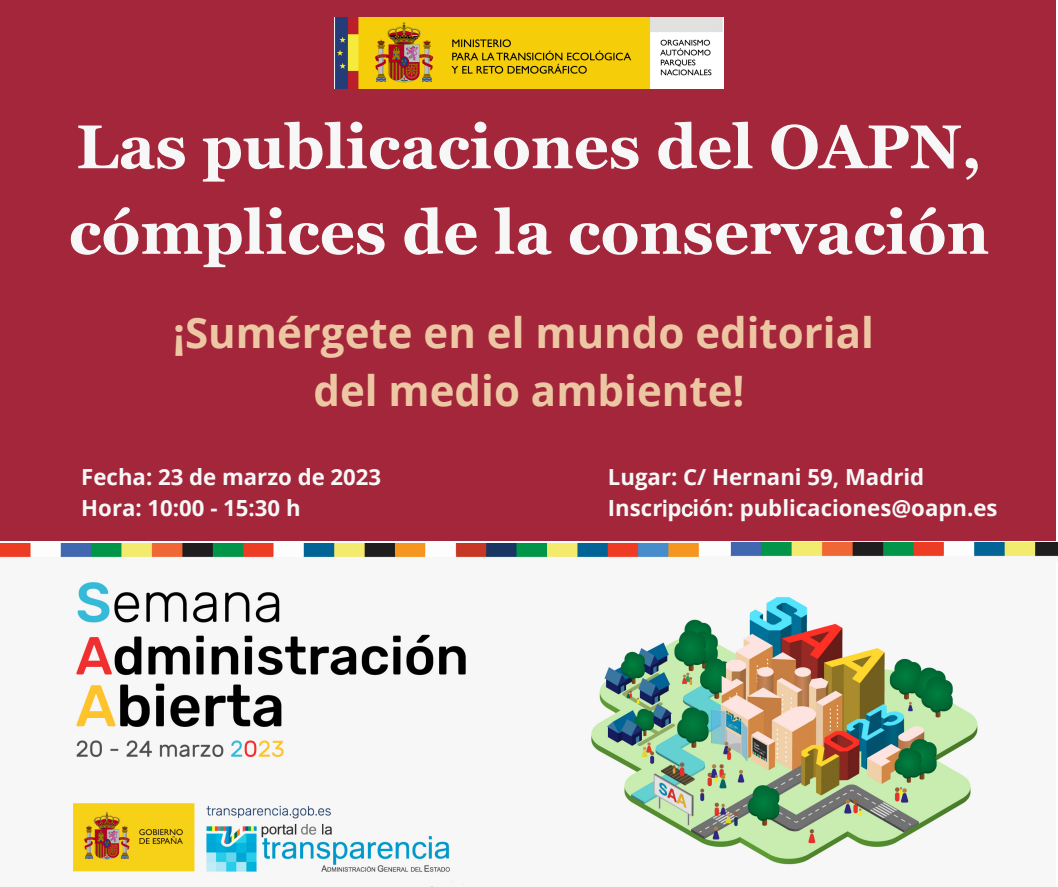
<style>
.page{position:relative;width:1058px;height:887px;background:#fff}
.page>*{position:absolute;margin:0;border:0;box-sizing:border-box;transform-origin:0 0}
.t1{font:700 61.65px/85.5px "Georgia Pro";color:#f7f7f7}
.t2{font:700 42px/58.5px "Open Sans";color:#edc7a3;text-align:center}
.t3{font:700 22.2px/30.3px "Open Sans";color:#f7f7f7}
.s1{font-family:"Arial";font-weight:400}
</style>
<div class="page">
<div style="left:0;top:558px;width:1055px;height:328px;background:#f7f7f7"></div>
<img style="left:76px;top:582px;width:390px;height:175px">
<img style="left:581px;top:540px;width:410px;height:325px">
<img style="left:0;top:543px;width:756px;height:21px">
<img style="left:706px;top:542px;width:351px;height:19px">
<div style="left:0;top:0;width:1055px;height:540px;background:#a3263b"></div>
<img style="left:335px;top:17px;width:388px;height:71px">
<img style="left:73px;top:803px;width:302px;height:69px">
<svg style="left:581px;top:578px;width:95px;height:63px"></svg>
<svg style="left:375px;top:678px;width:329px;height:207px"></svg>
<h1 class="t1" style="left:69px;top:104px;width:922px">Las publicaciones del OAPN, cómplices de la conservación</h1>
<h2 class="t2" style="left:173px;top:302px;width:702px">¡Sumérgete en el mundo editorial del medio ambiente!</h2>
<p class="t3" style="left:81px;top:461px;width:301px">Fecha: 23 de marzo de 2023<br>Hora: 10:00 - 15:30 h</p>
<p class="t3" style="left:608px;top:461px;width:391px;line-height:30.9px">Lugar: C/ Hernani 59, Madrid<br>Inscr<span class="s1">i</span>p<span class="s1">c</span>ión: publicaciones@oapn.es</p>
</div>
